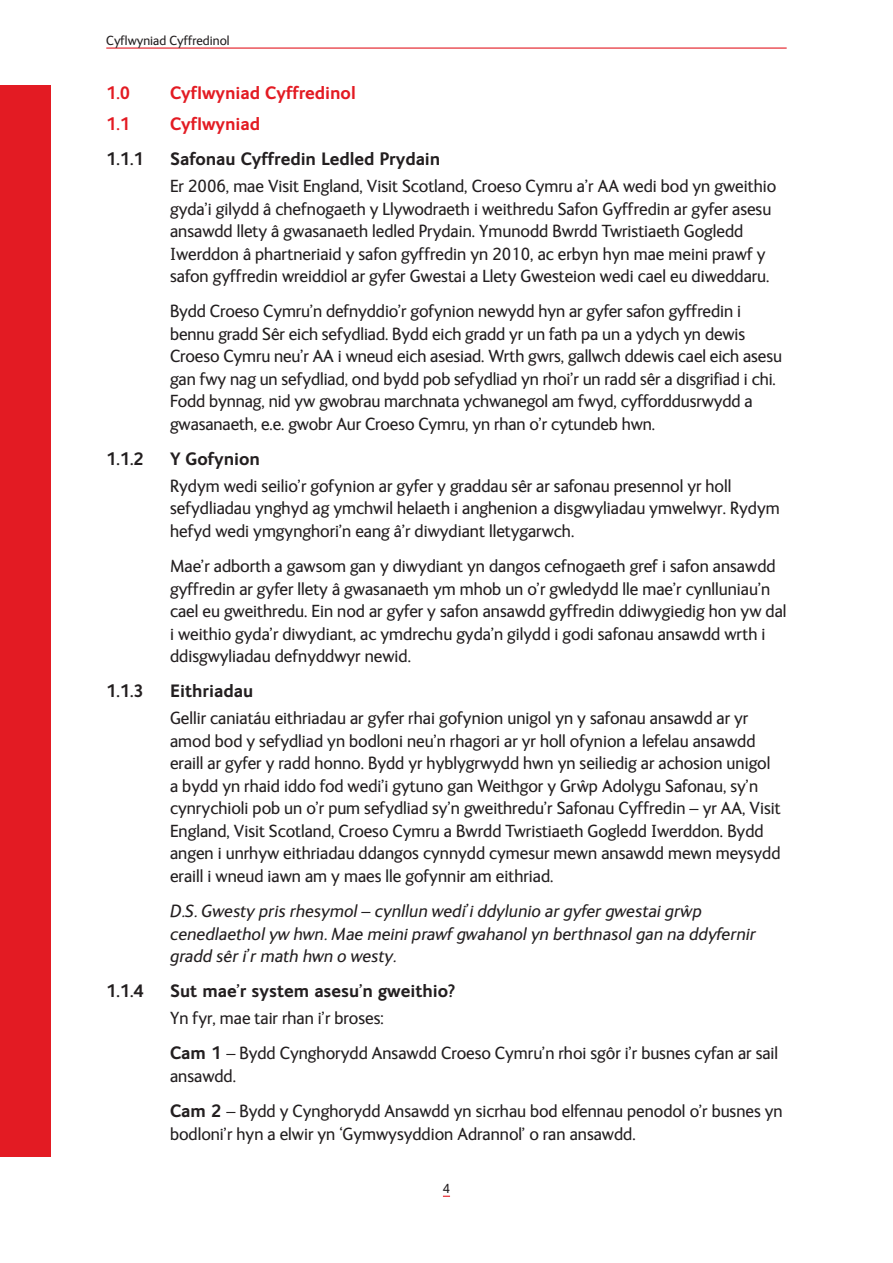
<style>
.page{position:relative;width:893px;height:1263px;background:#fff}
.page>*{position:absolute;margin:0;border:0;box-sizing:border-box;transform-origin:0 0}
.t1{font:18px/22.5px "FS Ingrid";color:#231f20}
.t2{font:italic 18px/22.5px "FS Ingrid";color:#231f20}
.t3{font:700 18px "FS Ingrid";color:#231f20}
.t4{font:700 18px "FS Ingrid";color:#e31b23}
.t5{font:13.5px "FS Ingrid";color:#231f20}
.s1{font-weight:700}
</style>
<div class="page">
<div style="left:0;top:85px;width:51px;height:1072px;background:#e31b23"></div>
<hr style="left:106px;top:48px;width:681px;height:1px;background:#e31b23">
<p class="t5" style="left:106px;top:33px;width:125px">Cyflwyniad Cyffredinol</p>
<p class="t4" style="left:106px;top:83px;width:25px">1.0</p>
<p class="t4" style="left:170px;top:83px;width:187px">Cyflwyniad Cyffredinol</p>
<p class="t4" style="left:106px;top:114px;width:25px">1.1</p>
<p class="t4" style="left:170px;top:114px;width:92px">Cyflwyniad</p>
<p class="t3" style="left:106px;top:149px;width:39px">1.1.1</p>
<p class="t3" style="left:170px;top:149px;width:272px">Safonau Cyffredin Ledled Prydain</p>
<p class="t1" style="left:170px;top:175px;width:608px">Er 2006, mae Visit England, Visit Scotland, Croeso Cymru a’r AA wedi bod yn gweithio gyda’i gilydd â chefnogaeth y Llywodraeth i weithredu Safon Gyffredin ar gyfer asesu ansawdd llety â gwasanaeth ledled Prydain. Ymunodd Bwrdd Twristiaeth Gogledd Iwerddon â phartneriaid y safon gyffredin yn 2010, ac erbyn hyn mae meini prawf y safon gyffredin wreiddiol ar gyfer Gwestai a Llety Gwesteion wedi cael eu diweddaru.</p>
<p class="t1" style="left:170px;top:300px;width:613px">Bydd Croeso Cymru’n defnyddio’r gofynion newydd hyn ar gyfer safon gyffredin i bennu gradd Sêr eich sefydliad. Bydd eich gradd yr un fath pa un a ydych yn dewis Croeso Cymru neu’r AA i wneud eich asesiad. Wrth gwrs, gallwch ddewis cael eich asesu gan fwy nag un sefydliad, ond bydd pob sefydliad yn rhoi’r un radd sêr a disgrifiad i chi.<br>Fodd bynnag, nid yw gwobrau marchnata ychwanegol am fwyd, cyfforddusrwydd a gwasanaeth, e.e. gwobr Aur Croeso Cymru, yn rhan o’r cytundeb hwn.</p>
<p class="t3" style="left:106px;top:449px;width:39px">1.1.2</p>
<p class="t3" style="left:170px;top:449px;width:91px">Y Gofynion</p>
<p class="t1" style="left:170px;top:475px;width:611px">Rydym wedi seilio’r gofynion ar gyfer y graddau sêr ar safonau presennol yr holl sefydliadau ynghyd ag ymchwil helaeth i anghenion a disgwyliadau ymwelwyr. Rydym hefyd wedi ymgynghori’n eang â’r diwydiant lletygarwch.</p>
<p class="t1" style="left:170px;top:555px;width:618px">Mae’r adborth a gawsom gan y diwydiant yn dangos cefnogaeth gref i safon ansawdd gyffredin ar gyfer llety â gwasanaeth ym mhob un o’r gwledydd lle mae’r cynlluniau’n cael eu gweithredu. Ein nod ar gyfer y safon ansawdd gyffredin ddiwygiedig hon yw dal i weithio gyda’r diwydiant, ac ymdrechu gyda’n gilydd i godi safonau ansawdd wrth i ddisgwyliadau defnyddwyr newid.</p>
<p class="t3" style="left:106px;top:681px;width:39px">1.1.3</p>
<p class="t3" style="left:170px;top:681px;width:85px">Eithriadau</p>
<p class="t1" style="left:170px;top:707px;width:612px">Gellir caniatáu eithriadau ar gyfer rhai gofynion unigol yn y safonau ansawdd ar yr amod bod y sefydliad yn bodloni neu’n rhagori ar yr holl ofynion a lefelau ansawdd eraill ar gyfer y radd honno. Bydd yr hyblygrwydd hwn yn seiliedig ar achosion unigol a bydd yn rhaid iddo fod wedi’i gytuno gan Weithgor y Gr ^wp Adolygu Safonau, sy’n cynrychioli pob un o’r pum sefydliad sy’n gweithredu’r Safonau Cyffredin – yr AA, Visit England, Visit Scotland, Croeso Cymru a Bwrdd Twristiaeth Gogledd Iwerddon. Bydd angen i unrhyw eithriadau ddangos cynnydd cymesur mewn ansawdd mewn meysydd eraill i wneud iawn am y maes lle gofynnir am eithriad.</p>
<p class="t2" style="left:170px;top:900px;width:587px">D.S. Gwesty pris rhesymol – cynllun wedi’i ddylunio ar gyfer gwestai gr ^wp cenedlaethol yw hwn. Mae meini prawf gwahanol yn berthnasol gan na ddyfernir gradd sêr i’r math hwn o westy.</p>
<p class="t3" style="left:106px;top:981px;width:39px">1.1.4</p>
<p class="t3" style="left:170px;top:981px;width:287px">Sut mae’r system asesu’n gweithio?</p>
<p class="t1" style="left:170px;top:1001px;width:610px;line-height:35.2px">Yn fyr, mae tair rhan i’r broses:<br><span class="s1">Cam 1</span> – Bydd Cynghorydd Ansawdd Croeso Cymru’n rhoi sgôr i’r busnes cyfan ar sail</p>
<p class="t1" style="left:170px;top:1058px;width:614px;line-height:35.2px">ansawdd.<br><span class="s1">Cam 2</span> – Bydd y Cynghorydd Ansawdd yn sicrhau bod elfennau penodol o’r busnes yn</p>
<p class="t1" style="left:170px;top:1122px;width:467px">bodloni’r hyn a elwir yn ‘Gymwysyddion Adrannol’ o ran ansawdd.</p>
<p class="t5" style="left:443px;top:1181px;width:9px">4</p>
</div>
